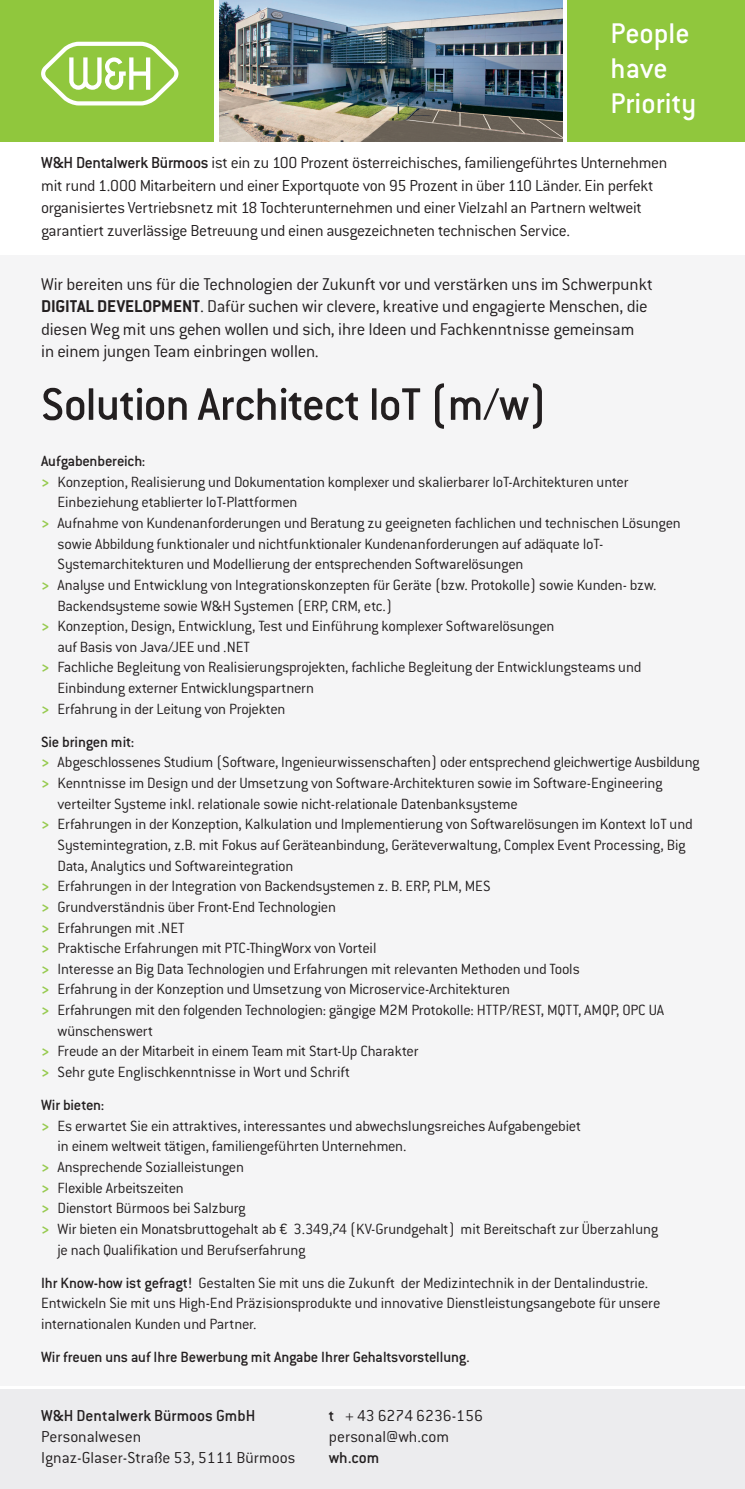
<style>
.page{position:relative;width:745px;height:1489px;background:#fff}
.page>*{position:absolute;margin:0;border:0;box-sizing:border-box;transform-origin:0 0}
.t1{font:500 50px "Conduit ITC Pro";letter-spacing:-.02em;color:#231f20}
.t2{font:500 31.25px/35px "Conduit ITC Pro";color:#fff}
.t3{font:300 18.75px/22.5px "Conduit ITC Pro";letter-spacing:-.015em;color:#231f20}
.t4{font:300 17.5px/22.5px "Conduit ITC Pro";letter-spacing:-.02em;color:#231f20}
.t5{font:300 17.38px/21.2px "Conduit ITC Pro";color:#231f20}
.t6{font:500 17.38px "Conduit ITC Pro";color:#231f20}
.t7{font:300 16.25px/20.6px "Conduit ITC Pro";letter-spacing:-.015em;color:#231f20}
.t8{font:500 16.25px "Conduit ITC Pro";letter-spacing:-.01em;color:#231f20}
.s1{font-weight:500}
.s2{font-weight:700}
.s3{font-weight:700;color:#96ca4e}
</style>
<div class="page">
<div style="left:0;top:255px;width:744px;height:1130px;background:#f5f5f6"></div>
<div style="left:0;top:1389px;width:744px;height:99px;background:#ececee"></div>
<div style="left:0;top:0;width:213px;height:142px;background:#90c73d"></div>
<svg style="left:41px;top:42px;width:137px;height:63px"></svg>
<div style="left:567px;top:0;width:177px;height:142px;background:#90c73d"></div>
<img style="left:219px;top:0;width:342px;height:142px">
<h2 class="t2" style="left:610px;top:16px;width:87px">People have<br>Priority</h2>
<p class="t4" style="left:41px;top:152px;width:627px"><span class="s1">W&amp;H Dentalwerk Bürmoos</span> ist ein zu 100 Prozent österreichisches, familiengeführtes Unternehmen mit rund 1.000 Mitarbeitern und einer Exportquote von 95 Prozent in über 110 Länder. Ein perfekt organisiertes Vertriebsnetz mit 18 Tochterunternehmen und einer Vielzahl an Partnern weltweit garantiert zuverlässige Betreuung und einen ausgezeichneten technischen Service.</p>
<p class="t3" style="left:41px;top:273px;width:613px">Wir bereiten uns für die Technologien der Zukunft vor und verstärken uns im Schwerpunkt <span class="s2">DIGITAL DEVELOPMENT</span>. Dafür suchen wir clevere, kreative und engagierte Menschen, die diesen Weg mit uns gehen wollen und sich, ihre Ideen und Fachkenntnisse gemeinsam<br>in einem jungen Team einbringen wollen.</p>
<h1 class="t1" style="left:41px;top:376px;width:508px">Solution Architect IoT (m/w)</h1>
<p class="t8" style="left:41px;top:452px;width:106px">Aufgabenbereich:</p>
<p class="t7" style="left:41px;top:471px;width:588px"><span class="s3">&gt;</span> Konzeption, Realisierung und Dokumentation komplexer und skalierbarer IoT-Architekturen unter</p>
<p class="t7" style="left:57px;top:492px;width:241px">Einbeziehung etablierter IoT-Plattformen</p>
<p class="t7" style="left:41px;top:512px;width:640px"><span class="s3">&gt;</span> Aufnahme von Kundenanforderungen und Beratung zu geeigneten fachlichen und technischen Lösungen</p>
<p class="t7" style="left:57px;top:533px;width:547px">sowie Abbildung funktionaler und nichtfunktionaler Kundenanforderungen auf adäquate IoT-</p>
<p class="t7" style="left:57px;top:554px;width:467px">Systemarchitekturen und Modellierung der entsprechenden Softwarelösungen</p>
<p class="t7" style="left:41px;top:574px;width:616px"><span class="s3">&gt;</span> Analyse und Entwicklung von Integrationskonzepten für Geräte (bzw. Protokolle) sowie Kunden- bzw.</p>
<p class="t7" style="left:57px;top:595px;width:336px">Backendsysteme sowie W&amp;H Systemen (ERP, CRM, etc.)</p>
<p class="t7" style="left:41px;top:616px;width:514px"><span class="s3">&gt;</span> Konzeption, Design, Entwicklung, Test und Einführung komplexer Softwarelösungen</p>
<p class="t7" style="left:57px;top:636px;width:194px">auf Basis von Java/JEE und .NET</p>
<p class="t7" style="left:41px;top:657px;width:601px"><span class="s3">&gt;</span> Fachliche Begleitung von Realisierungsprojekten, fachliche Begleitung der Entwicklungsteams und</p>
<p class="t7" style="left:57px;top:677px;width:258px">Einbindung externer Entwicklungspartnern</p>
<p class="t7" style="left:41px;top:698px;width:246px"><span class="s3">&gt;</span> Erfahrung in der Leitung von Projekten</p>
<p class="t8" style="left:41px;top:732px;width:95px">Sie bringen mit:</p>
<p class="t7" style="left:41px;top:752px;width:659px"><span class="s3">&gt;</span> Abgeschlossenes Studium (Software, Ingenieurwissenschaften) oder entsprechend gleichwertige Ausbildung</p>
<p class="t7" style="left:41px;top:772px;width:622px"><span class="s3">&gt;</span> Kenntnisse im Design und der Umsetzung von Software-Architekturen sowie im Software-Engineering</p>
<p class="t7" style="left:57px;top:793px;width:461px">verteilter Systeme inkl. relationale sowie nicht-relationale Datenbanksysteme</p>
<p class="t7" style="left:41px;top:814px;width:652px"><span class="s3">&gt;</span> Erfahrungen in der Konzeption, Kalkulation und Implementierung von Softwarelösungen im Kontext IoT und</p>
<p class="t7" style="left:57px;top:834px;width:629px">Systemintegration, z.B. mit Fokus auf Geräteanbindung, Geräteverwaltung, Complex Event Processing, Big</p>
<p class="t7" style="left:57px;top:855px;width:237px">Data, Analytics und Softwareintegration</p>
<p class="t7" style="left:41px;top:876px;width:451px"><span class="s3">&gt;</span> Erfahrungen in der Integration von Backendsystemen z. B. ERP, PLM, MES</p>
<p class="t7" style="left:41px;top:896px;width:296px"><span class="s3">&gt;</span> Grundverständnis über Front-End Technologien</p>
<p class="t7" style="left:41px;top:917px;width:145px"><span class="s3">&gt;</span> Erfahrungen mit .NET</p>
<p class="t7" style="left:41px;top:937px;width:336px"><span class="s3">&gt;</span> Praktische Erfahrungen mit PTC-ThingWorx von Vorteil</p>
<p class="t7" style="left:41px;top:958px;width:540px"><span class="s3">&gt;</span> Interesse an Big Data Technologien und Erfahrungen mit relevanten Methoden und Tools</p>
<p class="t7" style="left:41px;top:979px;width:470px"><span class="s3">&gt;</span> Erfahrung in der Konzeption und Umsetzung von Microservice-Architekturen</p>
<p class="t7" style="left:41px;top:999px;width:624px"><span class="s3">&gt;</span> Erfahrungen mit den folgenden Technologien: gängige M2M Protokolle: HTTP/REST, MQTT, AMQP, OPC UA</p>
<p class="t7" style="left:57px;top:1020px;width:97px">wünschenswert</p>
<p class="t7" style="left:41px;top:1041px;width:379px"><span class="s3">&gt;</span> Freude an der Mitarbeit in einem Team mit Start-Up Charakter</p>
<p class="t7" style="left:41px;top:1061px;width:310px"><span class="s3">&gt;</span> Sehr gute Englischkenntnisse in Wort und Schrift</p>
<p class="t8" style="left:41px;top:1095px;width:65px">Wir bieten:</p>
<p class="t7" style="left:41px;top:1115px;width:541px"><span class="s3">&gt;</span> Es erwartet Sie ein attraktives, interessantes und abwechslungsreiches Aufgabengebiet</p>
<p class="t7" style="left:57px;top:1135px;width:350px">in einem weltweit tätigen, familiengeführten Unternehmen.</p>
<p class="t7" style="left:41px;top:1156px;width:204px"><span class="s3">&gt;</span> Ansprechende Sozialleistungen</p>
<p class="t7" style="left:41px;top:1177px;width:144px"><span class="s3">&gt;</span> Flexible Arbeitszeiten</p>
<p class="t7" style="left:41px;top:1197px;width:206px"><span class="s3">&gt;</span> Dienstort Bürmoos bei Salzburg</p>
<p class="t7" style="left:41px;top:1218px;width:618px"><span class="s3">&gt;</span> Wir bieten ein Monatsbruttogehalt ab € 3.349,74 (KV-Grundgehalt) mit Bereitschaft zur Überzahlung</p>
<p class="t7" style="left:57px;top:1239px;width:249px">je nach Qualifikation und Berufserfahrung</p>
<p class="t7" style="left:41px;top:1272px;width:620px"><span class="s1">Ihr Know-how ist gefragt!</span> Gestalten Sie mit uns die Zukunft der Medizintechnik in der Dentalindustrie.<br>Entwickeln Sie mit uns High-End Präzisionsprodukte und innovative Dienstleistungsangebote für unsere internationalen Kunden und Partner.</p>
<p class="t8" style="left:41px;top:1347px;width:430px">Wir freuen uns auf Ihre Bewerbung mit Angabe Ihrer Gehaltsvorstellung.</p>
<p class="t6" style="left:41px;top:1405px;width:215px">W&amp;H Dentalwerk Bürmoos GmbH</p>
<p class="t5" style="left:41px;top:1425px;width:255px">Personalwesen<br>Ignaz-Glaser-Straße 53, 5111 Bürmoos</p>
<p class="t5" style="left:328px;top:1404px;width:156px"><span class="s1">t</span> + 43 6274 6236-156 personal@wh.com</p>
<p class="t6" style="left:328px;top:1447px;width:52px">wh.com</p>
</div>
